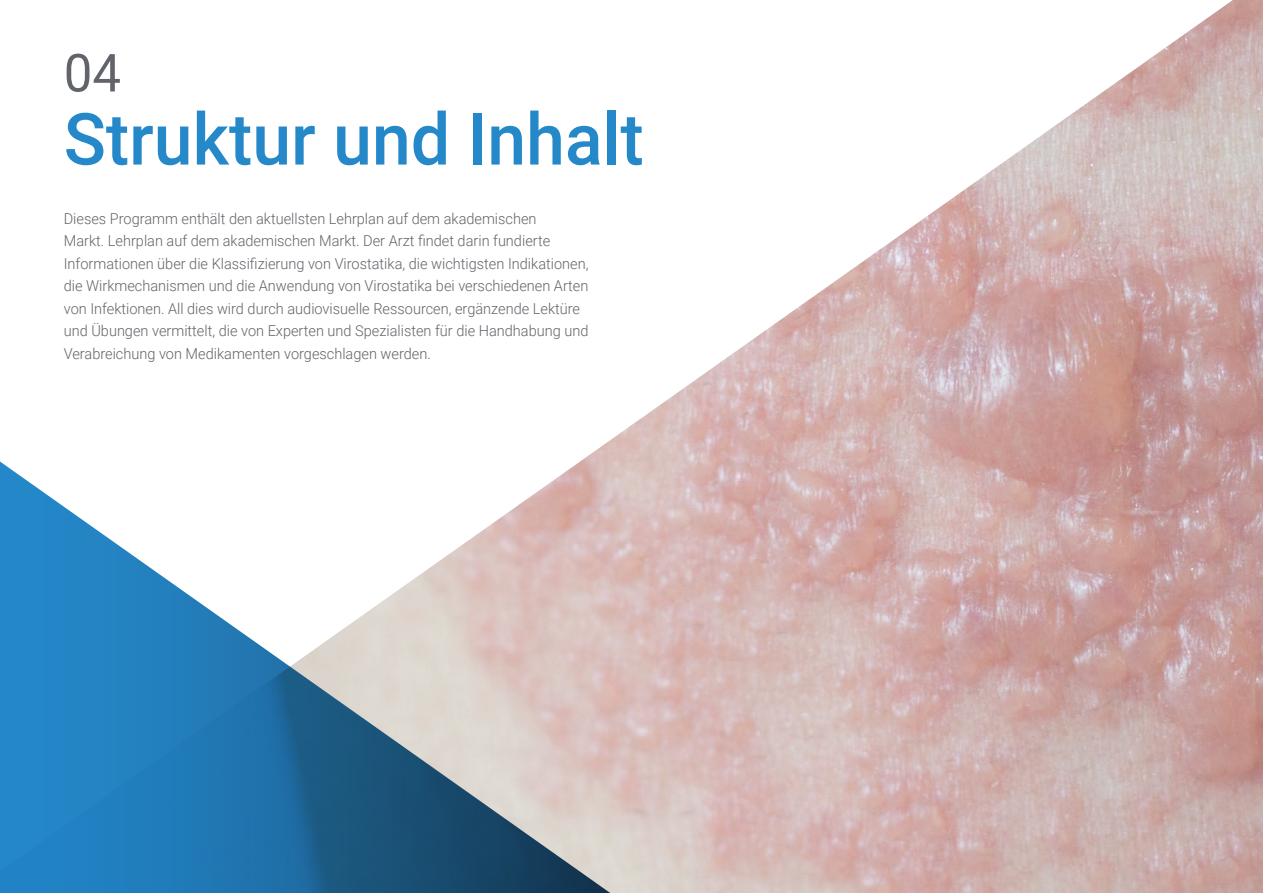
<style>
.page{position:relative;width:1263px;height:893px;background:#fff}
.page>*{position:absolute;margin:0;border:0;box-sizing:border-box;transform-origin:0 0}
.t1{font:500 72px "Roboto";color:#2488c9}
.t2{font:52.5px "Roboto";color:#61646a}
.t3{font:300 15px/22.5px "Roboto";color:#61646a}
</style>
<div class="page">
<img style="left:602px;top:0;width:661px;height:893px">
<svg style="left:0;top:446px;width:640px;height:447px"></svg>
<h2 class="t2" style="left:64px;top:36px;width:59px">04</h2>
<h1 class="t1" style="left:64px;top:89px;width:581px">Struktur und Inhalt</h1>
<p class="t3" style="left:64px;top:207px;width:526px">Dieses Programm enthält den aktuellsten Lehrplan auf dem akademischen<br>Markt. Lehrplan auf dem akademischen Markt. Der Arzt findet darin fundierte Informationen über die Klassifizierung von Virostatika, die wichtigsten Indikationen, die Wirkmechanismen und die Anwendung von Virostatika bei verschiedenen Arten von Infektionen. All dies wird durch audiovisuelle Ressourcen, ergänzende Lektüre und Übungen vermittelt, die von Experten und Spezialisten für die Handhabung und Verabreichung von Medikamenten vorgeschlagen werden.</p>
</div>
